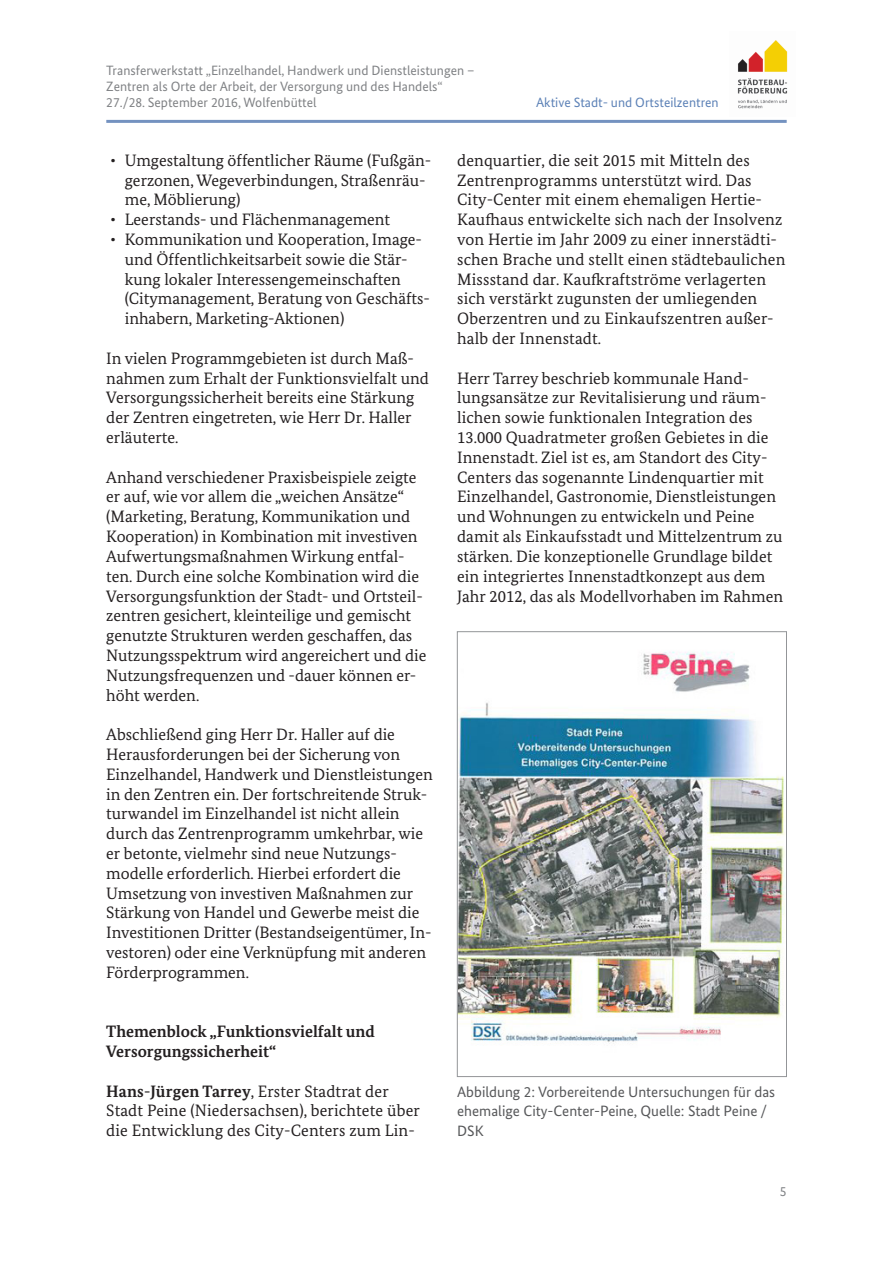
<style>
.page{position:relative;width:893px;height:1263px;background:#fff}
.page>*{position:absolute;margin:0;border:0;box-sizing:border-box;transform-origin:0 0}
.t1{font:16.5px/19.8px "Bundes Serif";color:#231f20}
.t2{font:700 16.5px/19.8px "Bundes Serif";color:#231f20}
.t3{font:15px/19.8px "Bundes Sans";color:#57585a}
.t4{font:13.5px/16.2px "Bundes Sans";color:#808285}
.t5{font:13.5px "Bundes Sans";color:#5d82b7}
.s1{font-weight:700}
</style>
<div class="page">
<hr style="left:106px;top:120px;width:681px;height:3px;background:#7492c0">
<img style="left:737px;top:40px;width:51px;height:69px">
<img style="left:459px;top:651px;width:326px;height:393px">
<div style="left:457px;top:631px;width:330px;height:446px;border:1px solid #939598"></div>
<p class="t4" style="left:106px;top:62px;width:370px">Transferwerkstatt „Einzelhandel, Handwerk und Dienstleistungen –<br>Zentren als Orte der Arbeit, der Versorgung und des Handels“<br>27./28. September 2016, Wolfenbüttel</p>
<p class="t5" style="left:536px;top:94px;width:184px">Aktive Stadt- und Ortsteilzentren</p>
<p class="t1" style="left:111px;top:150px;width:7px">•</p>
<p class="t1" style="left:125px;top:150px;width:308px">Umgestaltung öffentlicher Räume (Fußgän&shy;gerzonen, Wegeverbindungen, Straßenräu&shy;me, Möblierung)</p>
<p class="t1" style="left:125px;top:210px;width:267px">Leerstands- und Flächenmanagement</p>
<p class="t1" style="left:125px;top:229px;width:299px">Kommunikation und Kooperation, Image-</p>
<p class="t1" style="left:125px;top:269px;width:278px">kung lokaler Interessengemeinschaften</p>
<p class="t1" style="left:125px;top:309px;width:221px">inhabern, Marketing-Aktionen)</p>
<p class="t1" style="left:106px;top:348px;width:324px">In vielen Programmgebieten ist durch Maß&shy;nahmen zum Erhalt der Funktionsvielfalt und Versorgungssicherheit bereits eine Stärkung der Zentren eingetreten, wie Herr Dr. Haller erläuterte.</p>
<p class="t1" style="left:106px;top:467px;width:322px">Anhand verschiedener Praxisbeispiele zeigte er auf, wie vor allem die „weichen Ansätze“ (Marketing, Beratung, Kommunikation und Kooperation) in Kombination mit investiven Aufwertungsmaßnahmen Wirkung entfal&shy;ten. Durch eine solche Kombination wird die Versorgungsfunktion der Stadt- und Ortsteil&shy;zentren gesichert, kleinteilige und gemischt genutzte Strukturen werden geschaffen, das Nutzungsspektrum wird angereichert und die Nutzungsfrequenzen und -dauer können er&shy;höht werden.</p>
<p class="t1" style="left:106px;top:724px;width:328px">Abschließend ging Herr Dr. Haller auf die Herausforderungen bei der Sicherung von Einzelhandel, Handwerk und Dienstleistungen in den Zentren ein. Der fortschreitende Struk&shy;turwandel im Einzelhandel ist nicht allein durch das Zentrenprogramm umkehrbar, wie er betonte, vielmehr sind neue Nutzungs&shy;modelle erforderlich. Hierbei erfordert die Umsetzung von investiven Maßnahmen zur Stärkung von Handel und Gewerbe meist die Investitionen Dritter (Bestandseigentümer, In&shy;vestoren) oder eine Verknüpfung mit anderen Förderprogrammen.</p>
<p class="t1" style="left:111px;top:210px;width:7px">• •</p>
<p class="t1" style="left:125px;top:249px;width:284px">und Öffentlichkeitsarbeit sowie die Stär-</p>
<p class="t1" style="left:125px;top:289px;width:307px">(Citymanagement, Beratung von Geschäfts-</p>
<h2 class="t2" style="left:106px;top:1021px;width:270px">Themenblock „Funktionsvielfalt und<br>Versorgungssicherheit“</h2>
<p class="t1" style="left:106px;top:1081px;width:315px"><span class="s1">Hans-Jürgen Tarrey</span>, Erster Stadtrat der<br>Stadt Peine (Niedersachsen), berichtete über die Entwicklung des City-Centers zum Lin-</p>
<p class="t1" style="left:457px;top:150px;width:330px">denquartier, die seit 2015 mit Mitteln des Zentrenprogramms unterstützt wird. Das City-Center mit einem ehemaligen Hertie-Kaufhaus entwickelte sich nach der Insolvenz von Hertie im Jahr 2009 zu einer innerstädti&shy;schen Brache und stellt einen städtebaulichen Missstand dar. Kaufkraftströme verlagerten sich verstärkt zugunsten der umliegenden Oberzentren und zu Einkaufszentren außer&shy;halb der Innenstadt.</p>
<p class="t1" style="left:457px;top:368px;width:327px">Herr Tarrey beschrieb kommunale Hand&shy;lungsansätze zur Revitalisierung und räum&shy;lichen sowie funktionalen Integration des 13.000 Quadratmeter großen Gebietes in die Innenstadt. Ziel ist es, am Standort des City-Centers das sogenannte Lindenquartier mit Einzelhandel, Gastronomie, Dienstleistungen und Wohnungen zu entwickeln und Peine damit als Einkaufsstadt und Mittelzentrum zu stärken. Die konzeptionelle Grundlage bildet ein integriertes Innenstadtkonzept aus dem Jahr 2012, das als Modellvorhaben im Rahmen</p>
<p class="t3" style="left:457px;top:1081px;width:320px">Abbildung 2: Vorbereitende Untersuchungen für das ehemalige City-Center-Peine, Quelle: Stadt Peine /<br>DSK</p>
<p class="t4" style="left:780px;top:1183px;width:8px">5</p>
</div>
